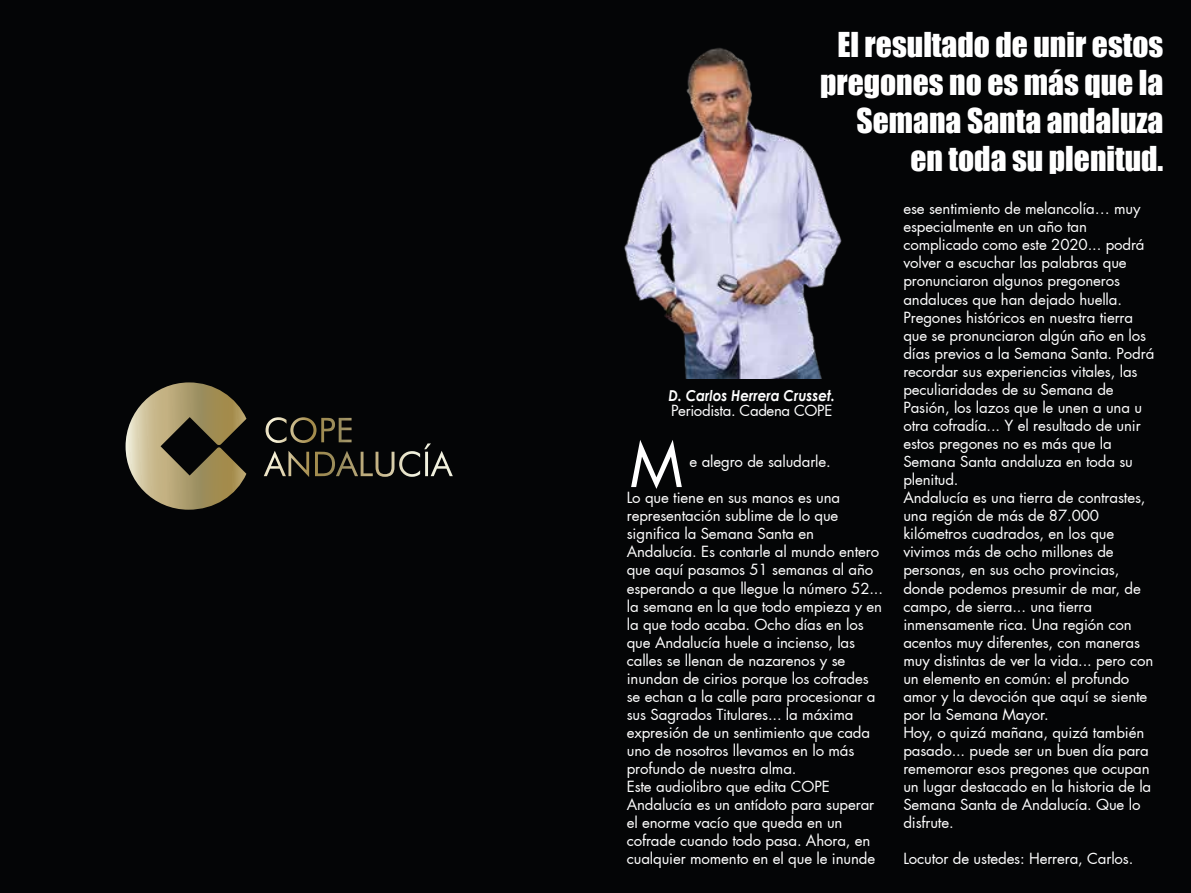
<style>
.page{position:relative;width:1191px;height:893px;background:#040506}
.page>*{position:absolute;margin:0;border:0;box-sizing:border-box;transform-origin:0 0}
.t1{font:59.32px "Futura";color:#fff}
.t2{font:31.5px/37.8px "Impact";color:#fff;text-align:right}
.t3{font:15.05px/18px "Futura";letter-spacing:-.01em;color:#fff}
.t4{font:italic 700 15.05px "Century Gothic";color:#fff;scale:.9 1}
</style>
<div class="page">
<svg style="left:126px;top:382px;width:120px;height:128px"></svg>
<svg style="left:264px;top:417px;width:189px;height:60px"></svg>
<img style="left:624px;top:48px;width:218px;height:330px">
<h2 class="t2" style="left:820px;top:25px;width:345px">El resultado de unir estos pregones no es más que la<br>Semana Santa andaluza en toda su plenitud.</h2>
<p class="t4" style="left:668px;top:384px;width:186px">D. Carlos Herrera Crusset.</p>
<p class="t3" style="left:671px;top:402px;width:163px">Periodista. Cadena COPE</p>
<p class="t3" style="left:689px;top:453px;width:143px">e alegro de saludarle.</p>
<p class="t3" style="left:627px;top:489px;width:258px">Lo que tiene en sus manos es una representación sublime de lo que significa la Semana Santa en Andalucía. Es contarle al mundo entero que aquí pasamos 51 semanas al año esperando a que llegue la número 52... la semana en la que todo empieza y en la que todo acaba. Ocho días en los que Andalucía huele a incienso, las calles se llenan de nazarenos y se inundan de cirios porque los cofrades se echan a la calle para procesionar a sus Sagrados Titulares... la máxima expresión de un sentimiento que cada uno de nosotros llevamos en lo más profundo de nuestra alma.<br>Este audiolibro que edita COPE Andalucía es un antídoto para superar el enorme vacío que queda en un cofrade cuando todo pasa. Ahora, en cualquier momento en el que le inunde</p>
<h1 class="t1" style="left:630px;top:427px;width:55px">M</h1>
<p class="t3" style="left:903px;top:200px;width:252px">ese sentimiento de melancolía… muy especialmente en un año tan complicado como este 2020... podrá volver a escuchar las palabras que pronunciaron algunos pregoneros andaluces que han dejado huella.<br>Pregones históricos en nuestra tierra que se pronunciaron algún año en los días previos a la Semana Santa. Podrá recordar sus experiencias vitales, las peculiaridades de su Semana de<br>Pasión, los lazos que le unen a una u otra cofradía... Y el resultado de unir estos pregones no es más que la<br>Semana Santa andaluza en toda su plenitud.<br>Andalucía es una tierra de contrastes, una región de más de 87.000 kilómetros cuadrados, en los que vivimos más de ocho millones de personas, en sus ocho provincias, donde podemos presumir de mar, de campo, de sierra... una tierra inmensamente rica. Una región con acentos muy diferentes, con maneras muy distintas de ver la vida... pero con un elemento en común: el profundo amor y la devoción que aquí se siente por la Semana Mayor.<br>Hoy, o quizá mañana, quizá también pasado... puede ser un buen día para rememorar esos pregones que ocupan un lugar destacado en la historia de la<br>Semana Santa de Andalucía. Que lo disfrute.</p>
<p class="t3" style="left:903px;top:850px;width:231px">Locutor de ustedes: Herrera, Carlos.</p>
</div>
